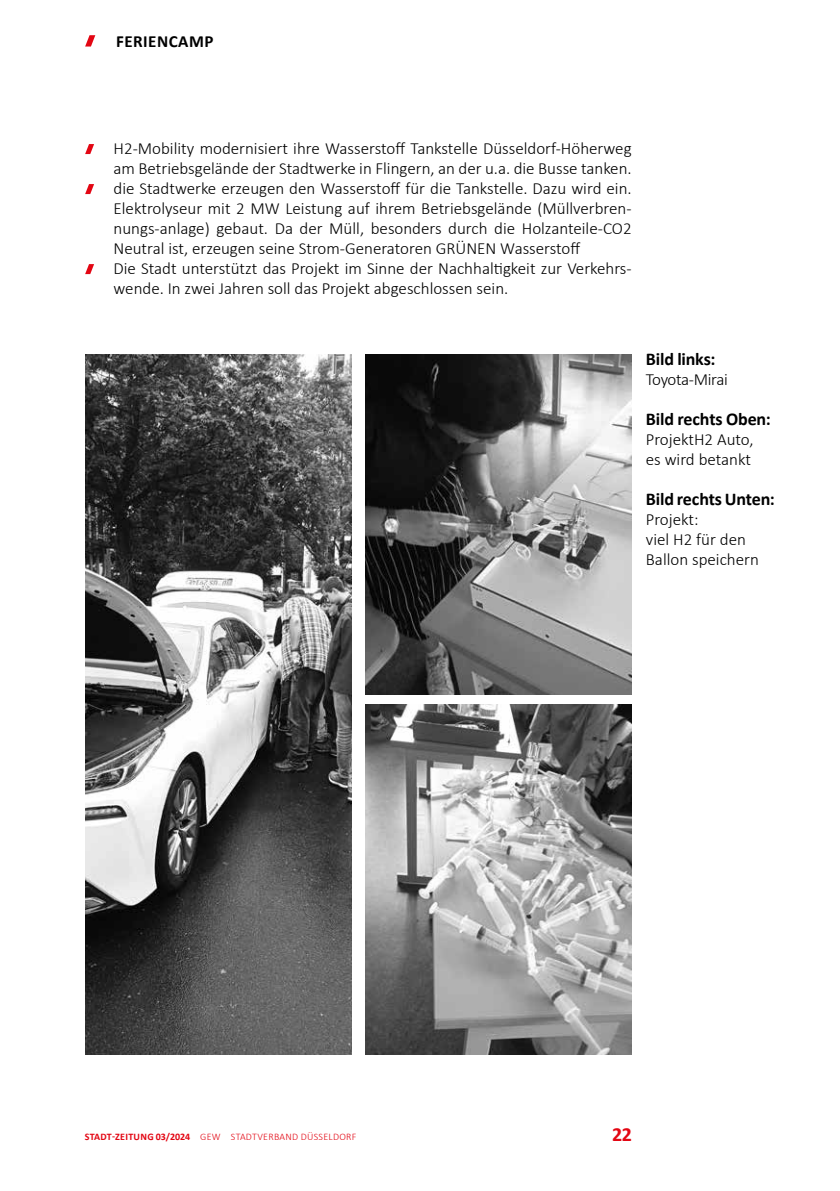
<style>
.page{position:relative;width:840px;height:1191px;background:#fff}
.page>*{position:absolute;margin:0;border:0;box-sizing:border-box;transform-origin:0 0}
.t1{font:700 20px "Calibri";color:#e30613}
.t2{font:700 18px "Calibri";letter-spacing:-.01em;color:#000}
.t3{font:300 17px/20px "Calibri";color:#000}
.t4{font:300 17px "Calibri";letter-spacing:-.025em;color:#000}
.t5{font:700 17px "Calibri";letter-spacing:.03em;color:#000}
.t6{font:300 10px "Calibri";letter-spacing:.03em;color:#e30613}
.s1{font-weight:700}
</style>
<div class="page">
<svg style="left:85px;top:35px;width:10px;height:12px"></svg>
<svg style="left:85px;top:144px;width:9px;height:10px"></svg>
<svg style="left:85px;top:184px;width:9px;height:10px"></svg>
<svg style="left:85px;top:264px;width:9px;height:10px"></svg>
<img style="left:85px;top:354px;width:266px;height:700px">
<img style="left:365px;top:354px;width:266px;height:340px">
<img style="left:365px;top:704px;width:266px;height:350px">
<p class="t5" style="left:116px;top:29px;width:99px">FERIENCAMP</p>
<p class="t3" style="left:113px;top:138px;width:519px">H2-Mobility modernisiert ihre Wasserstoff Tankstelle Düsseldorf-Höherweg am Betriebsgelände der Stadtwerke in Flingern, an der u.a. die Busse tanken. die Stadtwerke erzeugen den Wasserstoff für die Tankstelle. Dazu wird ein.<br>Elektrolyseur mit 2 MW Leistung auf ihrem Betriebsgelände (Müllverbren&shy;nungs-anlage) gebaut. Da der Müll, besonders durch die Holzanteile-CO2<br>Neutral ist, erzeugen seine Strom-Generatoren GRÜNEN Wasserstoff<br>Die Stadt unterstützt das Projekt im Sinne der Nachhaltigkeit zur Verkehrs&shy;wende. In zwei Jahren soll das Projekt abgeschlossen sein.</p>
<p class="t2" style="left:645px;top:346px;width:71px">Bild links:</p>
<p class="t4" style="left:645px;top:368px;width:83px">Toyota-Mirai</p>
<p class="t2" style="left:645px;top:406px;width:126px">Bild rechts Oben:</p>
<p class="t3" style="left:645px;top:429px;width:109px">ProjektH2 Auto, es wird betankt</p>
<p class="t2" style="left:645px;top:486px;width:130px">Bild rechts Unten:</p>
<p class="t3" style="left:645px;top:509px;width:114px">Projekt:<br>viel H2 für den<br>Ballon speichern</p>
<p class="t6" style="left:85px;top:1130px;width:273px"><span class="s1">STADT-ZEITUNG 03/2024</span> GEW STADTVERBAND DÜSSELDORF</p>
<p class="t1" style="left:611px;top:1119px;width:22px">22</p>
</div>
